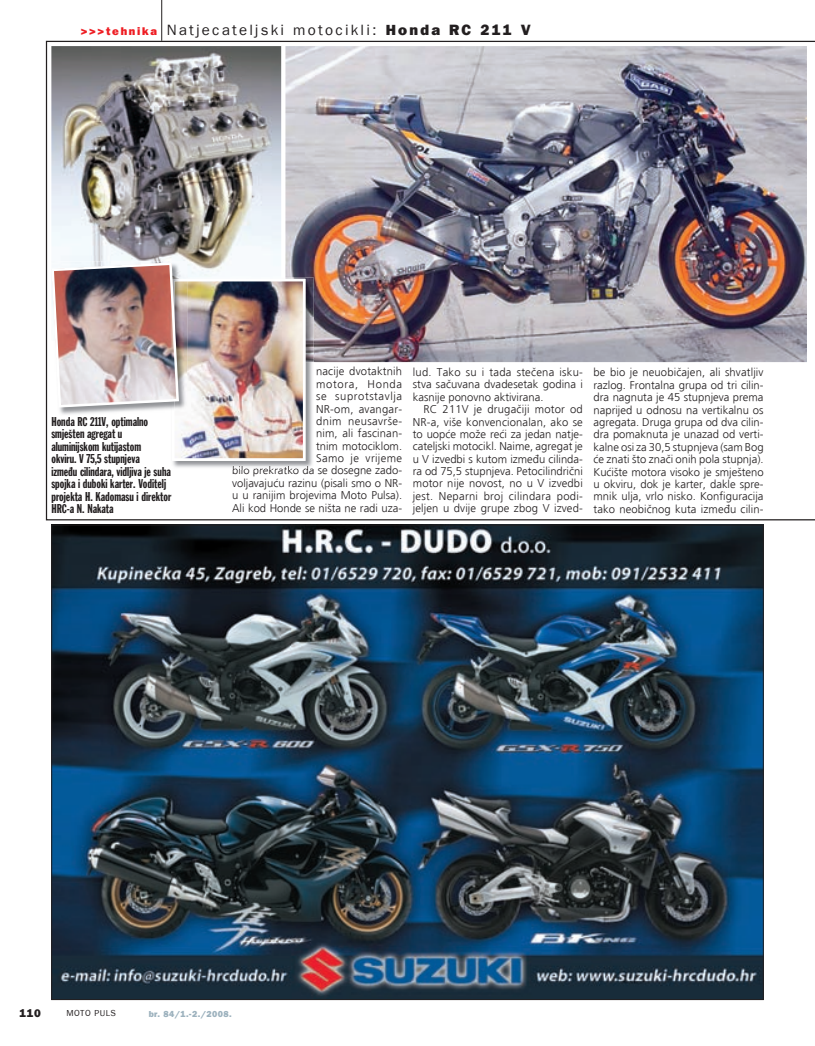
<style>
.page{position:relative;width:815px;height:1046px;background:#fff}
.page>*{position:absolute;margin:0;border:0;box-sizing:border-box;transform-origin:0 0}
.t1{font:15px "Franklin Gothic";letter-spacing:.15em;color:#231f20}
.t2{font:12.5px/12.5px "Franklin Gothic Extra Cond";color:#231f20}
.t3{font:300 11.25px/12.4px "Frutiger";letter-spacing:.005em;color:#231f20;text-align:justify}
.t4{font:800 11.25px "Franklin Gothic";color:#231f20}
.t5{font:800 8.75px "Franklin Gothic";letter-spacing:.05em;color:#9db2be}
.t6{font:8.75px "Franklin Gothic";letter-spacing:.05em;color:#231f20}
.s1{font-weight:800;font-size:11.25px;color:#ee1d23}
.s2{font-weight:800}
.s3{font-style:inherit}
</style>
<div class="page">
<svg style="left:46px;top:41px;width:769px;height:479px"></svg>
<img style="left:285px;top:46px;width:522px;height:316px">
<img style="left:51px;top:46px;width:230px;height:215px">
<img style="left:305px;top:362px;width:9px;height:104px">
<img style="left:305px;top:466px;width:9px;height:3px">
<img style="left:305px;top:277px;width:9px;height:85px">
<img style="left:50px;top:261px;width:255px;height:208px">
<hr style="left:162px;top:0;width:1px;height:41px;background:#231f20">
<img style="left:53px;top:526px;width:709px;height:471px">
<h1 class="t1" style="left:81px;top:24px;width:452px"><span class="s1">&gt;&gt;&gt;tehnika</span> Natjecateljski motocikli: <span class="s2">Honda RC 211 V</span></h1>
<p class="t2" style="left:51px;top:415px;width:121px">Honda RC 211V, optimalno smješten agregat u aluminijskom kutijastom<br>okviru. V 75,5 stupnjeva<br>između cilindara, vidljiva je suha spojka i duboki karter. Voditelj projekta H. Kadomasu i direktor<br>HRC-a N. Nakata</p>
<p class="t3" style="left:232px;top:366px;width:172px;text-align:right">nacije dvotaktnih<br>motora, Honda<br>se suprotstavlja<br>NR-om, avangar-<br>dnim neusavrše-<br>nim, ali fascinan-<br>tnim motociklom.<br>Samo je vrijeme<br>bilo prekratko da se dosegne zado&shy;voljavajuću razinu (pisali smo o NR&shy;u u ranijim brojevima Moto Pulsa).<br>Ali kod Honde se ništa ne radi uza-</p>
<p class="t3" style="left:413px;top:367px;width:172px">lud. Tako su i tada stečena isku&shy;stva sačuvana dvadesetak godina i kasnije ponovno aktivirana.</p>
<p class="t3" style="left:413px;top:404px;width:172px;text-indent:11px">RC 211V je drugačiji motor od NR-a, više konvencionalan, ako se to uopće može reći za jedan natje&shy;cateljski motocikl. Naime, agregat je u V izvedbi s kutom između cilinda&shy;ra od 75,5 stupnjeva. Petocilindrični motor nije novost, no u V izvedbi jest. Neparni broj cilindara podi&shy;jeljen u dvije grupe zbog V izved-</p>
<p class="t3" style="left:594px;top:367px;width:172px">be bio je neuobičajen, ali shvatljiv razlog. Frontalna grupa od tri cilin&shy;dra nagnuta je 45 stupnjeva prema naprijed u odnosu na vertikalnu os agregata. Druga grupa od dva cilin&shy;dra pomaknuta je unazad od verti&shy;kalne osi za 30,5 stupnjeva (sam Bog će znati što znači onih pola stupnja).<br>Kućište motora visoko je smješteno u okviru, dok je karter, dakle spre&shy;mnik ulja, vrlo nisko. Konfiguracija tako neobičnog kuta između cilin-</p>
<p class="t4" style="left:19px;top:1008px;width:23px">110</p>
<p class="t6" style="left:66px;top:1010px;width:51px">MOTO PULS</p>
<p class="t5" style="left:149px;top:1010px;width:85px">br. <span class="s3">84/1.-2.</span>/2008.</p>
</div>
